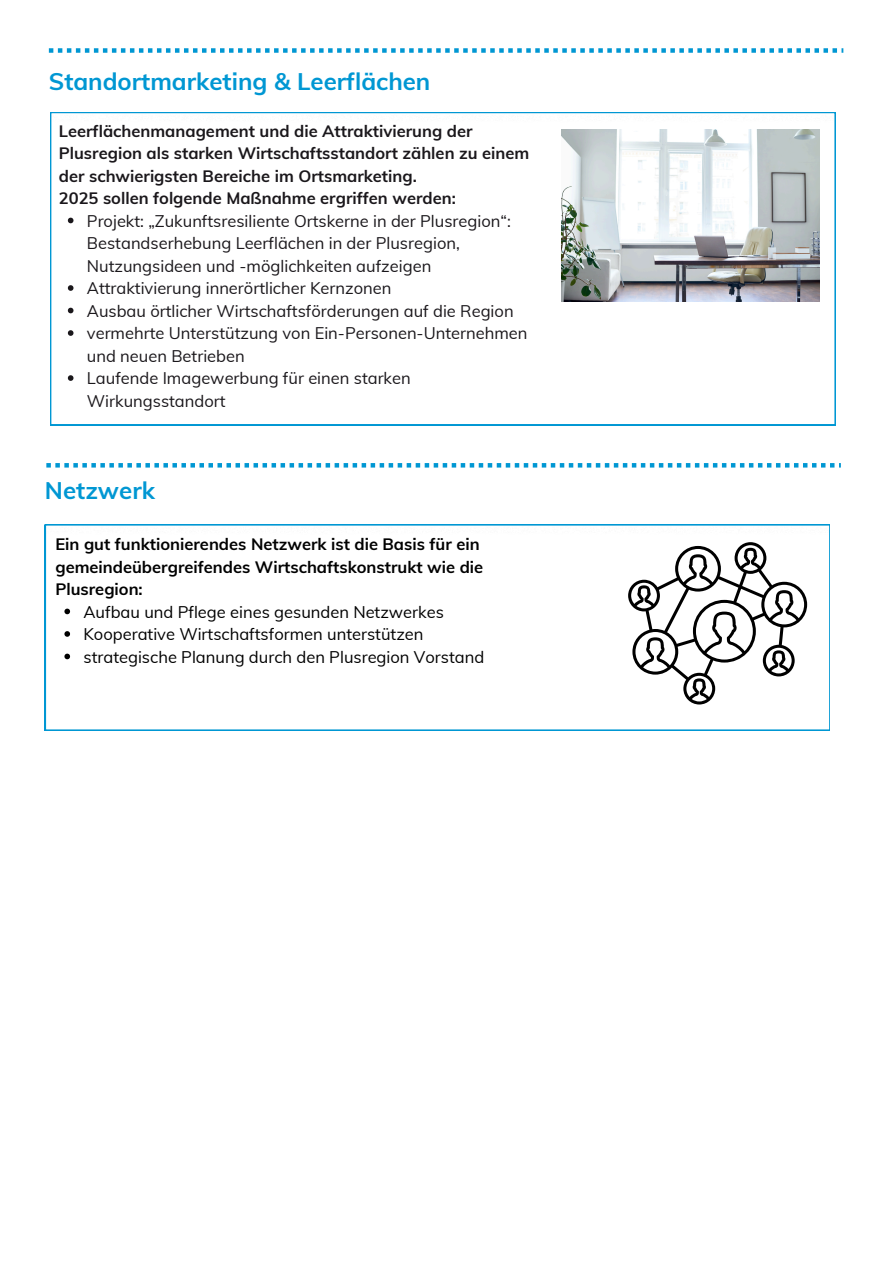
<style>
.page{position:relative;width:894px;height:1264px;background:#fff}
.page>*{position:absolute;margin:0;border:0;box-sizing:border-box;transform-origin:0 0}
.t1{font:700 24px "Muli";color:#0097d3}
.t2{font:16.5px/22.5px "Muli";color:#1a171b}
.t3{font:700 16.5px/22.5px "Muli";color:#1a171b}
.t4{font:16.5px "Muli";color:#000}
.t5{font:700 16.5px/22.5px "Muli";color:#000}
</style>
<div class="page">
<svg style="left:50px;top:112px;width:784px;height:313px"></svg>
<img style="left:561px;top:130px;width:258px;height:172px">
<svg style="left:68px;top:218px;width:5px;height:5px"></svg>
<svg style="left:68px;top:285px;width:5px;height:6px"></svg>
<svg style="left:68px;top:308px;width:5px;height:5px"></svg>
<svg style="left:68px;top:330px;width:5px;height:6px"></svg>
<svg style="left:68px;top:375px;width:5px;height:6px"></svg>
<svg style="left:45px;top:524px;width:784px;height:206px"></svg>
<svg style="left:628px;top:542px;width:178px;height:162px"></svg>
<svg style="left:64px;top:608px;width:6px;height:6px"></svg>
<svg style="left:64px;top:631px;width:6px;height:5px"></svg>
<svg style="left:64px;top:653px;width:6px;height:6px"></svg>
<svg style="left:49px;top:48px;width:794px;height:5px"></svg>
<svg style="left:46px;top:463px;width:794px;height:4px"></svg>
<p class="t1" style="left:49px;top:66px;width:383px">Standortmarketing &amp; Leerflächen</p>
<p class="t3" style="left:59px;top:119px;width:472px">Leerflächenmanagement und die Attraktivierung der Plusregion als starken Wirtschaftsstandort zählen zu einem der schwierigsten Bereiche im Ortsmarketing.<br>2025 sollen folgende Maßnahme ergriffen werden:</p>
<h1 class="t2" style="left:87px;top:209px;width:425px">Projekt: „Zukunftsresiliente Ortskerne in der Plusregion“:<br>Bestandserhebung Leerflächen in der Plusregion,<br>Nutzungsideen und -möglichkeiten aufzeigen</h1>
<p class="t2" style="left:87px;top:277px;width:306px">Attraktivierung innerörtlicher Kernzonen</p>
<h2 class="t2" style="left:87px;top:299px;width:428px">Ausbau örtlicher Wirtschaftsförderungen auf die Region</h2>
<p class="t2" style="left:87px;top:322px;width:442px">vermehrte Unterstützung von Ein-Personen-Unternehmen und neuen Betrieben</p>
<p class="t2" style="left:87px;top:367px;width:325px">Laufende Imagewerbung für einen starken<br>Wirkungsstandort</p>
<h1 class="t1" style="left:45px;top:475px;width:111px">Netzwerk</h1>
<p class="t5" style="left:55px;top:532px;width:429px">Ein gut funktionierendes Netzwerk ist die Basis für ein gemeindeübergreifendes Wirtschaftskonstrukt wie die<br>Plusregion:</p>
<p class="t4" style="left:83px;top:601px;width:362px">Aufbau und Pflege eines gesunden Netzwerkes</p>
<p class="t4" style="left:83px;top:623px;width:341px">Kooperative Wirtschaftsformen unterstützen</p>
<p class="t4" style="left:83px;top:646px;width:402px">strategische Planung durch den Plusregion Vorstand</p>
</div>
